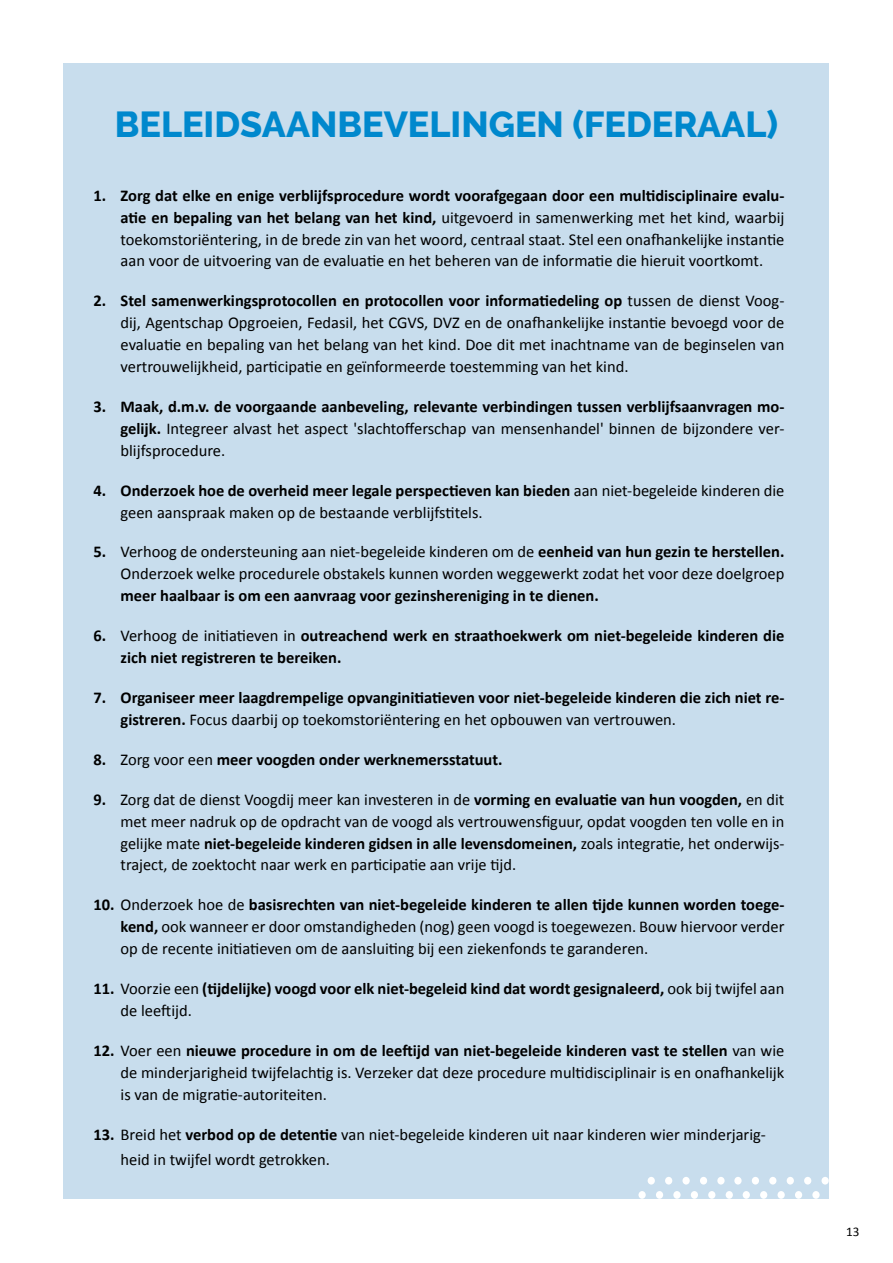
<style>
.page{position:relative;width:893px;height:1263px;background:#fff}
.page>*{position:absolute;margin:0;border:0;box-sizing:border-box;transform-origin:0 0}
.Kadertitel{font:800 36px "Raleway";color:#0088cd}
.t1{font:16.5px/21.9px "Calibri";color:#000;text-align:justify}
.t2{font:700 16.5px/21.9px "Calibri";color:#000}
.t3{font:13.2px "Calibri";color:#000}
.s1{font-weight:700}
.s2{font-weight:400}
</style>
<div class="page">
<div style="left:64px;top:64px;width:765px;height:1135px;background:#c8dded"></div>
<div style="left:734px;top:1177px;width:8px;height:7px;background:#fff;border-radius:50%"></div>
<div style="left:752px;top:1177px;width:7px;height:7px;background:#fff;border-radius:50%"></div>
<div style="left:769px;top:1177px;width:7px;height:7px;background:#fff;border-radius:50%"></div>
<div style="left:743px;top:1191px;width:7px;height:8px;background:#fff;border-radius:50%"></div>
<div style="left:760px;top:1191px;width:7px;height:8px;background:#fff;border-radius:50%"></div>
<div style="left:777px;top:1191px;width:8px;height:8px;background:#fff;border-radius:50%"></div>
<div style="left:787px;top:1177px;width:7px;height:7px;background:#fff;border-radius:50%"></div>
<div style="left:804px;top:1177px;width:7px;height:7px;background:#fff;border-radius:50%"></div>
<div style="left:821px;top:1177px;width:8px;height:7px;background:#fff;border-radius:50%"></div>
<div style="left:795px;top:1191px;width:7px;height:8px;background:#fff;border-radius:50%"></div>
<div style="left:812px;top:1191px;width:8px;height:8px;background:#fff;border-radius:50%"></div>
<div style="left:648px;top:1177px;width:7px;height:7px;background:#fff;border-radius:50%"></div>
<div style="left:665px;top:1177px;width:7px;height:7px;background:#fff;border-radius:50%"></div>
<div style="left:638px;top:1191px;width:8px;height:8px;background:#fff;border-radius:50%"></div>
<div style="left:656px;top:1191px;width:7px;height:8px;background:#fff;border-radius:50%"></div>
<div style="left:673px;top:1191px;width:8px;height:8px;background:#fff;border-radius:50%"></div>
<div style="left:682px;top:1177px;width:8px;height:7px;background:#fff;border-radius:50%"></div>
<div style="left:700px;top:1177px;width:7px;height:7px;background:#fff;border-radius:50%"></div>
<div style="left:717px;top:1177px;width:8px;height:7px;background:#fff;border-radius:50%"></div>
<div style="left:691px;top:1191px;width:7px;height:8px;background:#fff;border-radius:50%"></div>
<div style="left:708px;top:1191px;width:7px;height:8px;background:#fff;border-radius:50%"></div>
<div style="left:726px;top:1191px;width:7px;height:8px;background:#fff;border-radius:50%"></div>
<p class="Kadertitel" style="left:115px;top:104px;width:665px">BELEIDSAANBEVELINGEN (FEDERAAL)</p>
<p class="t1" style="left:121px;top:184px;width:665px;text-indent:-27px"><span class="s1">1. Zorg dat elke en enige verblijfsprocedure wordt voorafgegaan door een multidisciplinaire evalu&shy;atie en bepaling van het belang van het kind,</span> uitgevoerd in samenwerking met het kind, waarbij toekomstoriëntering, in de brede zin van het woord, centraal staat. Stel een onafhankelijke instantie aan voor de uitvoering van de evaluatie en het beheren van de informatie die hieruit voortkomt.</p>
<p class="t1" style="left:121px;top:289px;width:665px;text-indent:-27px"><span class="s1">2. Stel samenwerkingsprotocollen en protocollen voor informatiedeling op</span> tussen de dienst Voog&shy;dij, Agentschap Opgroeien, Fedasil, het CGVS, DVZ en de onafhankelijke instantie bevoegd voor de evaluatie en bepaling van het belang van het kind. Doe dit met inachtname van de beginselen van vertrouwelijkheid, participatie en geïnformeerde toestemming van het kind.</p>
<p class="t1" style="left:121px;top:395px;width:665px;text-indent:-27px"><span class="s1">3. Maak, d.m.v. de voorgaande aanbeveling, relevante verbindingen tussen verblijfsaanvragen mo&shy;gelijk.</span> Integreer alvast het aspect 'slachtofferschap van mensenhandel' binnen de bijzondere ver&shy;blijfsprocedure.</p>
<p class="t1" style="left:121px;top:479px;width:665px;text-indent:-27px"><span class="s1">4. Onderzoek hoe de overheid meer legale perspectieven kan bieden</span> aan niet-begeleide kinderen die geen aanspraak maken op de bestaande verblijfstitels.</p>
<p class="t1" style="left:121px;top:541px;width:665px;text-indent:-27px"><span class="s1">5.</span> Verhoog de ondersteuning aan niet-begeleide kinderen om de <span class="s1">eenheid van hun gezin te herstellen.<br></span>Onderzoek welke procedurele obstakels kunnen worden weggewerkt zodat het voor deze doelgroep <span class="s1">meer haalbaar is om een aanvraag voor gezinshereniging in te dienen.</span></p>
<p class="t2" style="left:121px;top:624px;width:665px;text-indent:-27px">6. <span class="s2">Verhoog de initiatieven in</span> outreachend werk en straathoekwerk om niet-begeleide kinderen die zich niet registreren te bereiken.</p>
<p class="t2" style="left:121px;top:686px;width:665px;text-indent:-27px">7. Organiseer meer laagdrempelige opvanginitiatieven voor niet-begeleide kinderen die zich niet re&shy;gistreren. <span class="s2">Focus daarbij op toekomstoriëntering en het opbouwen van vertrouwen.</span></p>
<p class="t2" style="left:94px;top:748px;width:411px">8. <span class="s2">Zorg voor een</span> meer voogden onder werknemersstatuut.</p>
<p class="t1" style="left:121px;top:788px;width:665px;text-indent:-27px"><span class="s1">9.</span> Zorg dat de dienst Voogdij meer kan investeren in de <span class="s1">vorming en evaluatie van hun voogden,</span> en dit met meer nadruk op de opdracht van de voogd als vertrouwensfiguur, opdat voogden ten volle en in gelijke mate <span class="s1">niet-begeleide kinderen gidsen in alle levensdomeinen,</span> zoals integratie, het onderwijs&shy;traject, de zoektocht naar werk en participatie aan vrije tijd.</p>
<p class="t1" style="left:121px;top:893px;width:665px;text-indent:-27px"><span class="s1">10.</span> Onderzoek hoe de <span class="s1">basisrechten van niet-begeleide kinderen te allen tijde kunnen worden toege&shy;kend,</span> ook wanneer er door omstandigheden (nog) geen voogd is toegewezen. Bouw hiervoor verder op de recente initiatieven om de aansluiting bij een ziekenfonds te garanderen.</p>
<p class="t2" style="left:121px;top:977px;width:665px;text-indent:-27px">11. <span class="s2">Voorzie een</span> (tijdelijke) voogd voor elk niet-begeleid kind dat wordt gesignaleerd, <span class="s2">ook bij twijfel aan de leeftijd.</span></p>
<p class="t1" style="left:121px;top:1039px;width:665px;text-indent:-27px"><span class="s1">12.</span> Voer een <span class="s1">nieuwe procedure in om de leeftijd van niet-begeleide kinderen vast te stellen</span> van wie de minderjarigheid twijfelachtig is. Verzeker dat deze procedure multidisciplinair is en onafhankelijk is van de migratie-autoriteiten.</p>
<p class="t1" style="left:121px;top:1121px;width:647px;line-height:25.2px;text-indent:-27px"><span class="s1">13.</span> Breid het <span class="s1">verbod op de detentie</span> van niet-begeleide kinderen uit naar kinderen wier minderjarig&shy;heid in twijfel wordt getrokken.</p>
<p class="t3" style="left:846px;top:1222px;width:15px">13</p>
</div>
